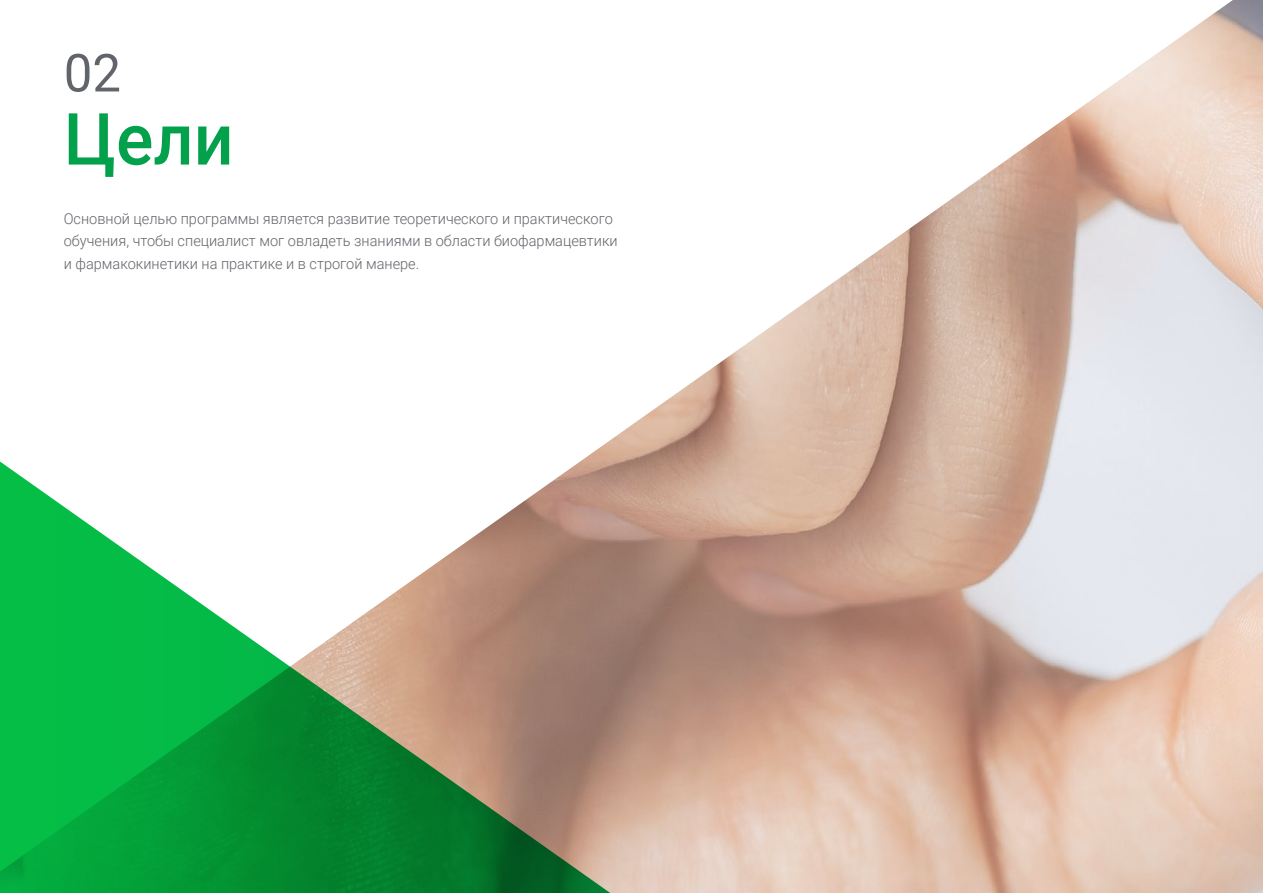
<style>
.page{position:relative;width:1263px;height:893px;background:#fff}
.page>*{position:absolute;margin:0;border:0;box-sizing:border-box;transform-origin:0 0}
.t1{font:500 72px "Roboto";color:#04a14d}
.t2{font:52.5px "Roboto";color:#61646a}
.t3{font:300 15px/22.5px "Roboto";color:#61646a}
</style>
<div class="page">
<img style="left:602px;top:0;width:661px;height:893px">
<svg style="left:0;top:446px;width:640px;height:447px"></svg>
<h2 class="t2" style="left:64px;top:36px;width:59px">02</h2>
<h1 class="t1" style="left:64px;top:89px;width:171px">Цели</h1>
<p class="t3" style="left:64px;top:207px;width:555px">Основной целью программы является развитие теоретического и практического обучения, чтобы специалист мог овладеть знаниями в области биофармацевтики и фармакокинетики на практике и в строгой манере.</p>
</div>
